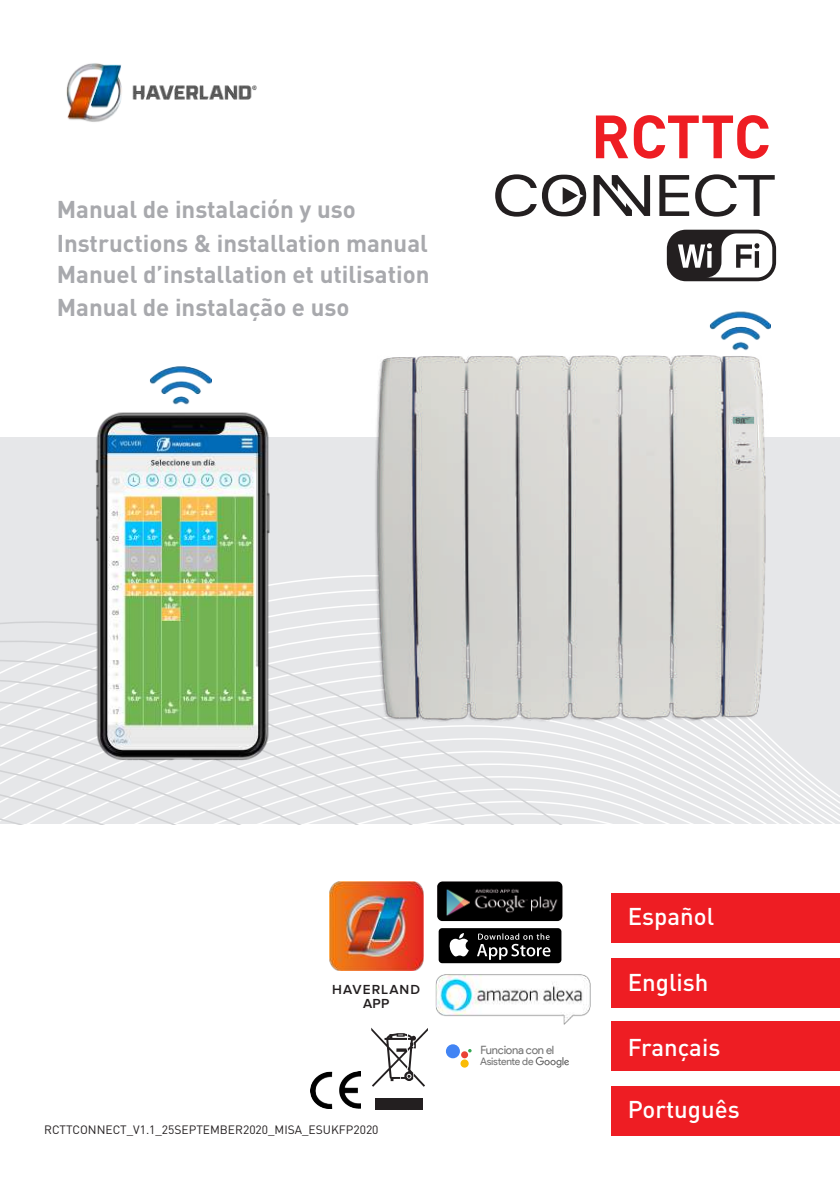
<style>
.page{position:relative;width:840px;height:1191px;background:#fff}
.page>*{position:absolute;margin:0;border:0;box-sizing:border-box;transform-origin:0 0}
.t1{font:700 60px "DIN";letter-spacing:-.01em;color:#ee1d23}
.t2{font:700 24px/34px "DIN Pro";color:#a8a9ad}
.t3{font:500 24px "DIN Pro";color:#fff}
.t4{font:600 13.6px/14px "Proxima Nova";letter-spacing:.075em;color:#231f20;text-align:center}
.t5{font:12px "DIN Pro";color:#231f20}
.t6{font:11.4px "Product Sans";letter-spacing:-.025em;color:#757575}
.t7{font:10.4px "Product Sans";letter-spacing:-.025em;color:#757575}
</style>
<div class="page">
<svg style="left:0;top:528px;width:839px;height:296px;background:#e7e8ea"></svg>
<div style="left:611px;top:893px;width:228px;height:49px;background:#ee1d23"></div>
<div style="left:611px;top:958px;width:228px;height:49px;background:#ee1d23"></div>
<div style="left:611px;top:1021px;width:228px;height:50px;background:#ee1d23"></div>
<div style="left:611px;top:1086px;width:228px;height:49px;background:#ee1d23"></div>
<img style="left:329px;top:881px;width:94px;height:89px">
<img style="left:310px;top:1071px;width:50px;height:37px">
<svg style="left:371px;top:1027px;width:57px;height:59px"></svg>
<div style="left:375px;top:1098px;width:47px;height:12px;background:#231f20"></div>
<img style="left:281px;top:355px;width:524px;height:397px">
<img style="left:85px;top:412px;width:196px;height:358px">
<svg style="left:438px;top:928px;width:123px;height:35px;background:#2e2e2e"></svg>
<img style="left:437px;top:881px;width:126px;height:40px">
<img style="left:435px;top:974px;width:155px;height:51px">
<img style="left:66px;top:63px;width:191px;height:59px">
<div style="left:461px;top:1051px;width:7px;height:7px;background:#ea4335;border-radius:50%"></div>
<div style="left:460px;top:1059px;width:8px;height:8px;background:#fabb05;border-radius:50%"></div>
<div style="left:445px;top:1044px;width:14px;height:14px;background:#4284f4;border-radius:50%"></div>
<svg style="left:535px;top:1056px;width:33px;height:11px"></svg>
<svg style="left:659px;top:175px;width:29px;height:41px"></svg>
<svg style="left:695px;top:174px;width:79px;height:43px"></svg>
<svg style="left:593px;top:175px;width:56px;height:41px"></svg>
<svg style="left:495px;top:174px;width:91px;height:43px"></svg>
<svg style="left:666px;top:230px;width:109px;height:51px"></svg>
<img style="left:149px;top:366px;width:62px;height:55px">
<img style="left:707px;top:311px;width:63px;height:55px">
<p class="t2" style="left:57px;top:191px;width:372px">Manual de instalación y uso<br>Instructions &amp; installation manual</p>
<p class="t2" style="left:57px;top:257px;width:374px;line-height:33.2px">Manuel d’installation et utilisation<br>Manual de instalação e uso</p>
<h1 class="t1" style="left:590px;top:97px;width:181px">RCTTC</h1>
<p class="t4" style="left:332px;top:982px;width:89px">HAVERLAND<br>APP</p>
<p class="t5" style="left:44px;top:1121px;width:335px">RCTTCONNECT_V1.1_25SEPTEMBER2020_MISA_ESUKFP2020</p>
<p class="t6" style="left:480px;top:1043px;width:75px">Funciona con el</p>
<p class="t7" style="left:480px;top:1055px;width:55px">Asistente de</p>
<p class="t3" style="left:627px;top:899px;width:88px">Español</p>
<p class="t3" style="left:627px;top:966px;width:82px">English</p>
<p class="t3" style="left:627px;top:1030px;width:94px">Français</p>
<p class="t3" style="left:627px;top:1093px;width:113px">Português</p>
</div>
